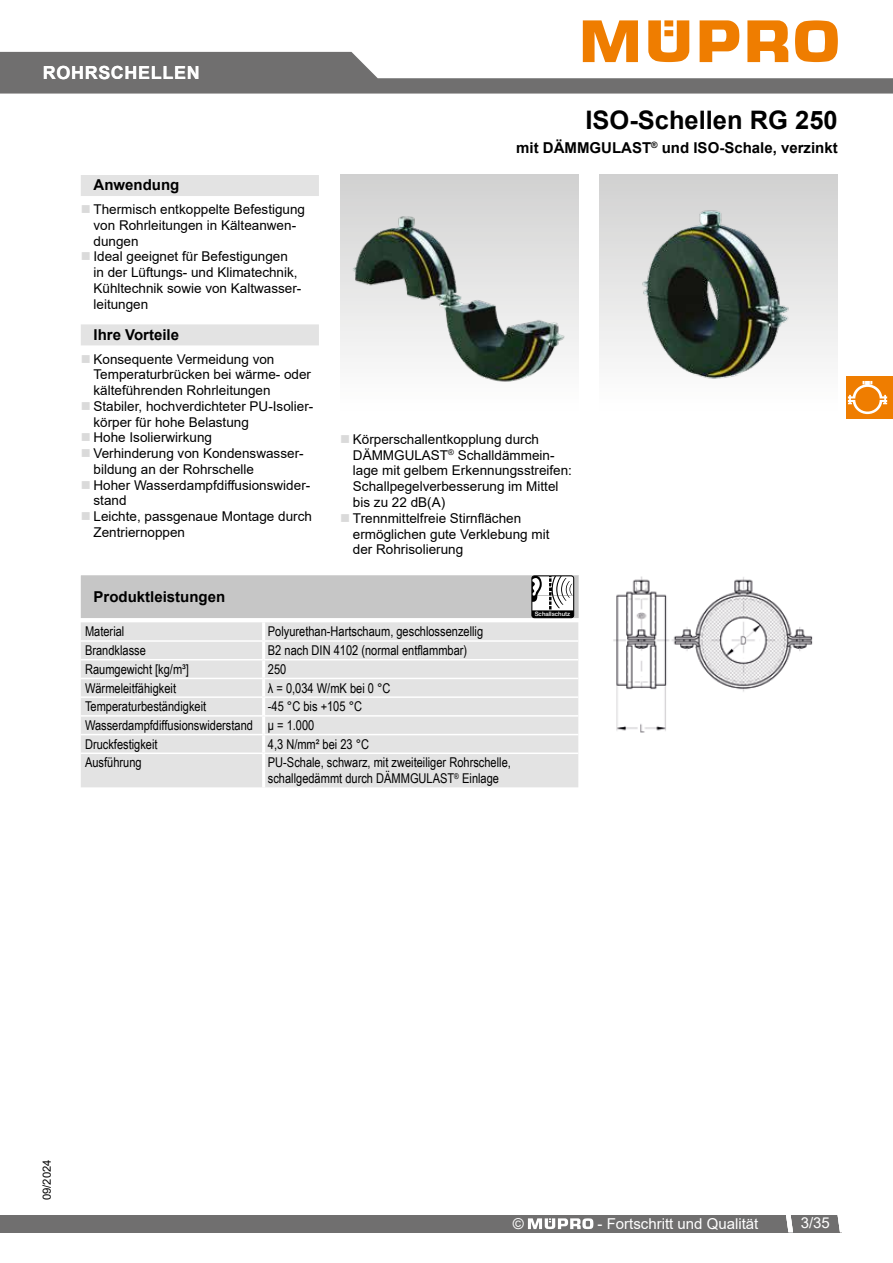
<style>
.page{position:relative;width:893px;height:1263px;background:#fff}
.page>*{position:absolute;margin:0;border:0;box-sizing:border-box;transform-origin:0 0}
.t1{font:700 25.5px "Arial";color:#000}
.t2{font:700 18px "Arial";letter-spacing:.035em;color:#fff}
.t3{font:700 15px "Arial";color:#000}
.t4{font:15px "Arial";color:#fff}
.t5{font:13.5px/15.8px "Arial";color:#000}
.t6{font:13.5px/18.8px "Arial Narrow";color:#000}
.t7{font:11.25px "Arial";color:#000}
.t8{font:500 6px "Helvetica Neue";color:#fff}
</style>
<div class="page">
<svg style="left:0;top:20px;width:893px;height:74px"></svg>
<div style="left:0;top:1215px;width:841px;height:17px;background:#706f6f"></div>
<svg style="left:838px;top:1215px;width:3px;height:17px"></svg>
<svg style="left:786px;top:1215px;width:7px;height:17px"></svg>
<svg style="left:528px;top:1218px;width:65px;height:11px"></svg>
<div style="left:81px;top:175px;width:238px;height:21px;background:#e3e3e3"></div>
<div style="left:81px;top:324px;width:238px;height:21px;background:#e3e3e3"></div>
<img style="left:600px;top:175px;width:238px;height:204px">
<img style="left:340px;top:175px;width:238px;height:207px">
<svg style="left:81px;top:575px;width:497px;height:43px;background:#c3c3c3"></svg>
<div style="left:81px;top:622px;width:497px;height:165px;background:#e3e3e3"></div>
<hr style="left:262px;top:622px;width:3px;height:18px;background:#fff">
<hr style="left:262px;top:642px;width:3px;height:17px;background:#fff">
<hr style="left:262px;top:660px;width:3px;height:18px;background:#fff">
<hr style="left:262px;top:679px;width:3px;height:17px;background:#fff">
<hr style="left:262px;top:698px;width:3px;height:17px;background:#fff">
<hr style="left:262px;top:717px;width:3px;height:17px;background:#fff">
<hr style="left:262px;top:735px;width:3px;height:17px;background:#fff">
<hr style="left:262px;top:754px;width:3px;height:33px;background:#fff">
<hr style="left:81px;top:640px;width:183px;height:2px;background:#fff">
<hr style="left:264px;top:640px;width:314px;height:2px;background:#fff">
<hr style="left:81px;top:659px;width:183px;height:1px;background:#fff">
<hr style="left:264px;top:659px;width:314px;height:1px;background:#fff">
<hr style="left:81px;top:678px;width:183px;height:1px;background:#fff">
<hr style="left:264px;top:678px;width:314px;height:1px;background:#fff">
<hr style="left:81px;top:696px;width:183px;height:2px;background:#fff">
<hr style="left:264px;top:696px;width:314px;height:2px;background:#fff">
<hr style="left:81px;top:715px;width:183px;height:2px;background:#fff">
<hr style="left:264px;top:715px;width:314px;height:2px;background:#fff">
<hr style="left:81px;top:734px;width:183px;height:1px;background:#fff">
<hr style="left:264px;top:734px;width:314px;height:1px;background:#fff">
<hr style="left:81px;top:752px;width:183px;height:2px;background:#fff">
<hr style="left:264px;top:752px;width:314px;height:2px;background:#fff">
<img style="left:613px;top:576px;width:200px;height:157px">
<div style="left:846px;top:376px;width:47px;height:43px;background:#ef7d00"></div>
<svg style="left:848px;top:381px;width:39px;height:33px"></svg>
<h2 class="t2" style="left:43px;top:60px;width:158px">ROHRSCHELLEN</h2>
<p class="t3" style="left:94px;top:174px;width:87px">Anwendung</p>
<p class="t5" style="left:94px;top:201px;width:213px">Thermisch entkoppelte Befestigung von Rohrleitungen in Kälteanwen&shy;dungen<br>Ideal geeignet für Befestigungen<br>in der Lüftungs- und Klimatechnik,<br>Kühltechnik sowie von Kaltwasser&shy;leitungen</p>
<p class="t3" style="left:94px;top:324px;width:87px">Ihre Vorteile</p>
<p class="t5" style="left:94px;top:351px;width:221px">Konsequente Vermeidung von<br>Temperaturbrücken bei wärme- oder kälteführenden Rohrleitungen<br>Stabiler, hochverdichteter PU-Isolier&shy;körper für hohe Belastung<br>Hohe Isolierwirkung<br>Verhinderung von Kondenswasser&shy;bildung an der Rohrschelle<br>Hoher Wasserdampfdiffusionswider&shy;stand<br>Leichte, passgenaue Montage durch<br>Zentriernoppen</p>
<p class="t3" style="left:94px;top:586px;width:133px">Produktleistungen</p>
<h1 class="t1" style="left:585px;top:102px;width:254px">ISO-Schellen RG 250</h1>
<p class="t3" style="left:516px;top:138px;width:323px">mit DÄMMGULAST<sup>®</sup> und ISO-Schale, verzinkt</p>
<p class="t5" style="left:353px;top:431px;width:221px">Körperschallentkopplung durch<br>DÄMMGULAST<sup>®</sup> Schalldämmein&shy;lage mit gelbem Erkennungsstreifen:<br>Schallpegelverbesserung im Mittel bis zu 22 dB(A)<br>Trennmittelfreie Stirnflächen ermöglichen gute Verklebung mit der Rohrisolierung</p>
<p class="t8" style="left:535px;top:610px;width:37px">Schallschutz</p>
<p class="t6" style="left:85px;top:622px;width:41px">Material</p>
<p class="t6" style="left:268px;top:622px;width:217px">Polyurethan-Hartschaum, geschlossenzellig</p>
<p class="t6" style="left:85px;top:640px;width:62px">Brandklasse</p>
<p class="t6" style="left:268px;top:640px;width:201px">B2 nach DIN 4102 (normal entflammbar)</p>
<p class="t6" style="left:85px;top:659px;width:105px">Raumgewicht [kg/m³]</p>
<p class="t6" style="left:268px;top:659px;width:20px">250</p>
<p class="t6" style="left:85px;top:678px;width:93px">Wärmeleitfähigkeit</p>
<p class="t6" style="left:268px;top:678px;width:124px">λ = 0,034 W/mK bei 0 °C</p>
<p class="t6" style="left:85px;top:697px;width:123px">Temperaturbeständigkeit</p>
<p class="t6" style="left:85px;top:697px;width:279px;text-indent:183px">-45 °C bis +105 °C<br>Wasserdampfdiffusionswiderstand μ = 1.000<br>Druckfestigkeit</p>
<p class="t6" style="left:268px;top:734px;width:103px">4,3 N/mm² bei 23 °C</p>
<p class="t6" style="left:85px;top:753px;width:58px">Ausführung</p>
<p class="t6" style="left:268px;top:754px;width:244px;line-height:15.8px">PU-Schale, schwarz, mit zweiteiliger Rohrschelle, schallgedämmt durch DÄMMGULAST<sup>®</sup> Einlage</p>
<p class="t7" style="left:39px;top:1200px;width:42px;rotate:-90deg">09/2024</p>
<p class="t4" style="left:513px;top:1213px;width:13px">©</p>
<p class="t4" style="left:598px;top:1213px;width:162px">- Fortschritt und Qualität</p>
<p class="t4" style="left:801px;top:1213px;width:31px">3/35</p>
</div>
